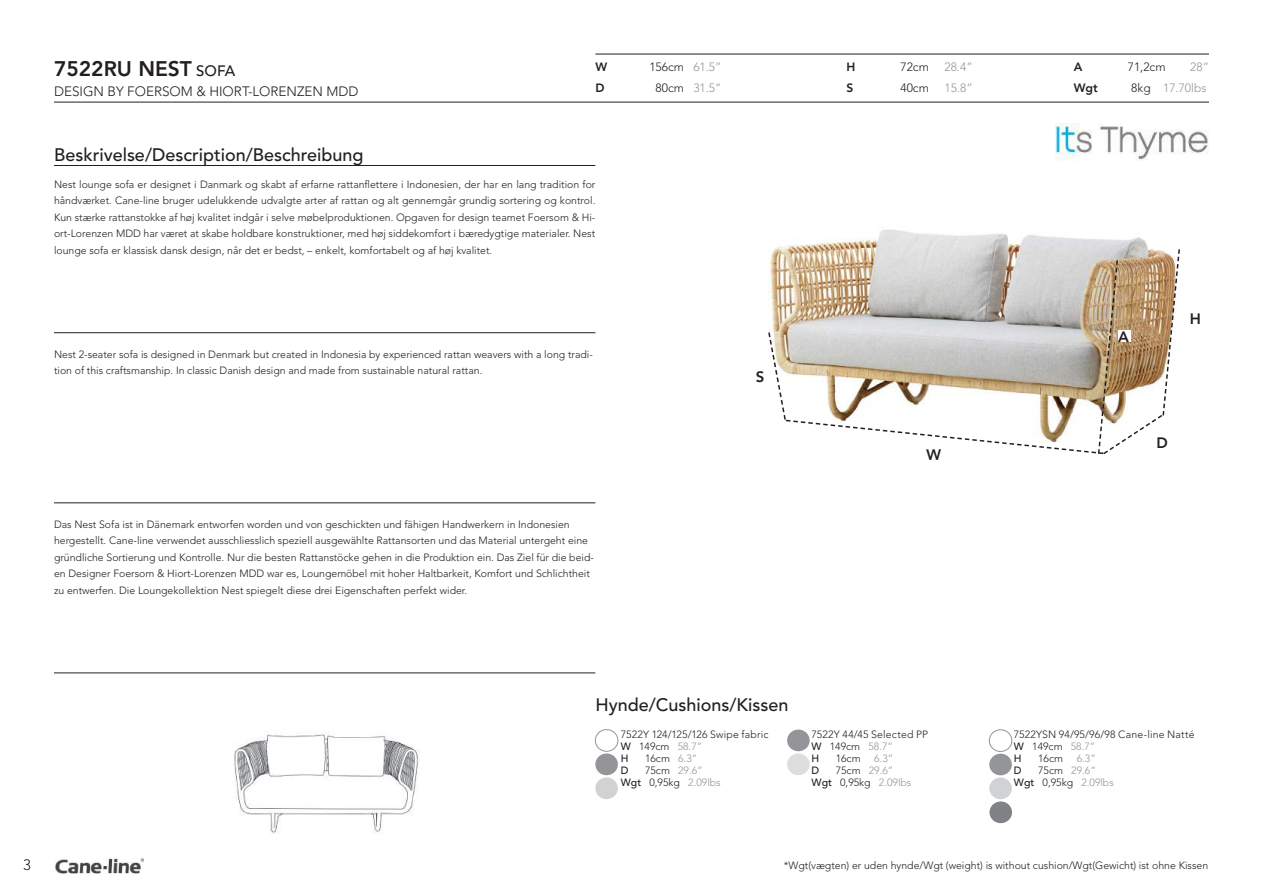
<style>
.page{position:relative;width:1263px;height:893px;background:#fff}
.page>*{position:absolute;margin:0;border:0;box-sizing:border-box;transform-origin:0 0}
.t1{font:800 21px "Avenir LT Pro";color:#231f20}
.t2{font:500 18px "Avenir LT Pro";color:#231f20}
.t3{font:800 15px "Avenir LT Pro";color:#231f20}
.t4{font:300 15px "Avenir LT Pro";color:#231f20}
.t5{font:300 13.5px "Avenir LT Pro";color:#231f20}
.t6{font:300 12px "Avenir LT Pro";color:#939598}
.t7{font:300 12px "Avenir LT Pro";color:#231f20}
.t8{font:800 12px "Avenir LT Pro";color:#231f20}
.t9{font:300 10.5px/16.5px "Avenir LT Pro";color:#231f20}
.t10{font:300 10.5px/12px "Avenir LT Pro";color:#939598;text-align:center}
.t11{font:500 10.5px "Avenir LT Pro";color:#231f20}
.s1{font-weight:500;font-size:15px}
.s2{color:#939598}
.s3{color:#231f20}
.s4{font-weight:500}
.s5{font-weight:500;color:#231f20}
</style>
<div class="page">
<hr style="left:54px;top:102px;width:1155px;height:1px;background:#231f20">
<hr style="left:595px;top:54px;width:614px;height:1px;background:#231f20">
<hr style="left:54px;top:165px;width:541px;height:1px;background:#231f20">
<hr style="left:54px;top:332px;width:541px;height:1px;background:#231f20">
<hr style="left:54px;top:502px;width:541px;height:1px;background:#231f20">
<hr style="left:54px;top:672px;width:541px;height:1px;background:#231f20">
<img style="left:775px;top:142px;width:373px;height:106px">
<img style="left:234px;top:732px;width:186px;height:102px">
<div style="left:595px;top:729px;width:23px;height:22px;border:1px solid #939598;border-radius:50%"></div>
<div style="left:595px;top:753px;width:23px;height:22px;background:#939598;border-radius:50%"></div>
<div style="left:595px;top:777px;width:23px;height:22px;background:#d1d2d4;border-radius:50%"></div>
<div style="left:787px;top:730px;width:23px;height:21px;background:#939598;border-radius:50%"></div>
<div style="left:787px;top:753px;width:23px;height:22px;background:#dcdddf;border-radius:50%"></div>
<div style="left:989px;top:730px;width:23px;height:22px;border:1px solid #939598;border-radius:50%"></div>
<div style="left:989px;top:754px;width:23px;height:21px;background:#939598;border-radius:50%"></div>
<div style="left:989px;top:778px;width:23px;height:21px;background:#d1d2d4;border-radius:50%"></div>
<div style="left:989px;top:801px;width:23px;height:22px;background:#808285;border-radius:50%"></div>
<img style="left:55px;top:858px;width:88px;height:16px">
<img style="left:1056px;top:124px;width:153px;height:39px">
<img style="left:768px;top:248px;width:412px;height:207px">
<h1 class="t1" style="left:54px;top:56px;width:183px">7522RU NEST <span class="s1">SOFA</span></h1>
<p class="t5" style="left:54px;top:83px;width:306px">DESIGN BY FOERSOM &amp; HIORT-LORENZEN MDD</p>
<h2 class="t2" style="left:54px;top:144px;width:311px">Beskrivelse/Description/Beschreibung</h2>
<p class="t8" style="left:595px;top:60px;width:13px">W</p>
<p class="t7" style="left:649px;top:60px;width:74px">156cm <span class="s2">61.5”</span></p>
<p class="t8" style="left:595px;top:81px;width:11px">D</p>
<p class="t6" style="left:655px;top:81px;width:67px"><span class="s3">80cm</span> 31.5”</p>
<p class="t9" style="left:54px;top:176px;width:543px;text-align:justify">Nest lounge sofa er designet i Danmark og skabt af erfarne rattanflettere i Indonesien, der har en lang tradition for håndværket. Cane-line bruger udelukkende udvalgte arter af rattan og alt gennemgår grundig sortering og kontrol.<br>Kun stærke rattanstokke af høj kvalitet indgår i selve møbelproduktionen. Opgaven for design teamet Foersom &amp; Hi&shy;ort-Lorenzen MDD har været at skabe holdbare konstruktioner, med høj siddekomfort i bæredygtige materialer. Nest lounge sofa er klassisk dansk design, når det er bedst, – enkelt, komfortabelt og af høj kvalitet.</p>
<p class="t9" style="left:54px;top:346px;width:540px">Nest 2-seater sofa is designed in Denmark but created in Indonesia by experienced rattan weavers with a long tradi&shy;tion of this craftsmanship. In classic Danish design and made from sustainable natural rattan.</p>
<h3 class="t3" style="left:756px;top:368px;width:10px">S</h3>
<p class="t8" style="left:846px;top:60px;width:10px">H</p>
<p class="t7" style="left:900px;top:60px;width:30px">72cm</p>
<p class="t6" style="left:944px;top:60px;width:30px">28.4”</p>
<p class="t8" style="left:846px;top:81px;width:8px">S</p>
<p class="t7" style="left:900px;top:81px;width:30px">40cm</p>
<p class="t6" style="left:944px;top:81px;width:30px">15.8”</p>
<p class="t9" style="left:54px;top:516px;width:541px">Das Nest Sofa ist in Dänemark entworfen worden und von geschickten und fähigen Handwerkern in Indonesien hergestellt. Cane-line verwendet ausschliesslich speziell ausgewählte Rattansorten und das Material untergeht eine gründliche Sortierung und Kontrolle. Nur die besten Rattanstöcke gehen in die Produktion ein. Das Ziel für die beid&shy;en Designer Foersom &amp; Hiort-Lorenzen MDD war es, Loungemöbel mit hoher Haltbarkeit, Komfort und Schlichtheit zu entwerfen. Die Loungekollektion Nest spiegelt diese drei Eigenschaften perfekt wider.</p>
<h2 class="t2" style="left:595px;top:694px;width:195px">Hynde/Cushions/Kissen</h2>
<p class="t9" style="left:621px;top:728px;width:149px;line-height:12px">7522Y 124/125/126 Swipe fabric<br><span class="s4">W</span> 149cm <span class="s2">58.7”<br></span><span class="s4">H</span></p>
<p class="t9" style="left:645px;top:750px;width:54px">16cm <span class="s2">6.3”</span></p>
<p class="t9" style="left:811px;top:728px;width:118px;line-height:12px">7522Y 44/45 Selected PP<br><span class="s4">W</span> 149cm <span class="s2">58.7”<br></span><span class="s4">H</span></p>
<p class="t9" style="left:836px;top:750px;width:26px">16cm</p>
<p class="t10" style="left:874px;top:752px;width:21px">6.3”</p>
<p class="t10" style="left:621px;top:764px;width:101px"><span class="s3">75cm</span> 29.6”<br><span class="s5">Wgt</span> <span class="s3">0,95kg</span> 2.09lbs</p>
<p class="t11" style="left:621px;top:764px;width:9px">D</p>
<p class="t10" style="left:811px;top:764px;width:101px"><span class="s3">75cm</span> 29.6”<br><span class="s5">Wgt</span> <span class="s3">0,95kg</span> 2.09lbs</p>
<p class="t11" style="left:811px;top:764px;width:9px">D</p>
<p class="t8" style="left:1074px;top:60px;width:10px">A</p>
<p class="t7" style="left:1128px;top:60px;width:39px">71,2cm</p>
<p class="t6" style="left:1190px;top:60px;width:20px">28”</p>
<p class="t8" style="left:1074px;top:81px;width:25px">Wgt</p>
<p class="t6" style="left:1131px;top:81px;width:77px"><span class="s3">8kg</span> 17.70lbs</p>
<h3 class="t3" style="left:1118px;top:328px;width:12px">A</h3>
<h3 class="t3" style="left:1190px;top:310px;width:13px">H</h3>
<h3 class="t3" style="left:1156px;top:434px;width:13px">D</h3>
<p class="t9" style="left:1014px;top:728px;width:182px;line-height:12px">7522YSN 94/95/96/98 Cane-line Natté<br><span class="s4">W</span> 149cm <span class="s2">58.7”<br></span><span class="s4">H</span></p>
<p class="t9" style="left:1038px;top:750px;width:26px">16cm</p>
<p class="t10" style="left:1077px;top:752px;width:21px">6.3”</p>
<p class="t10" style="left:1014px;top:764px;width:101px"><span class="s3">75cm</span> 29.6”<br><span class="s5">Wgt</span> <span class="s3">0,95kg</span> 2.09lbs</p>
<p class="t11" style="left:1014px;top:764px;width:9px">D</p>
<h3 class="t4" style="left:23px;top:856px;width:9px">3</h3>
<p class="t9" style="left:784px;top:857px;width:426px">*Wgt(vægten) er uden hynde/Wgt (weight) is without cushion/Wgt(Gewicht) ist ohne Kissen</p>
</div>
